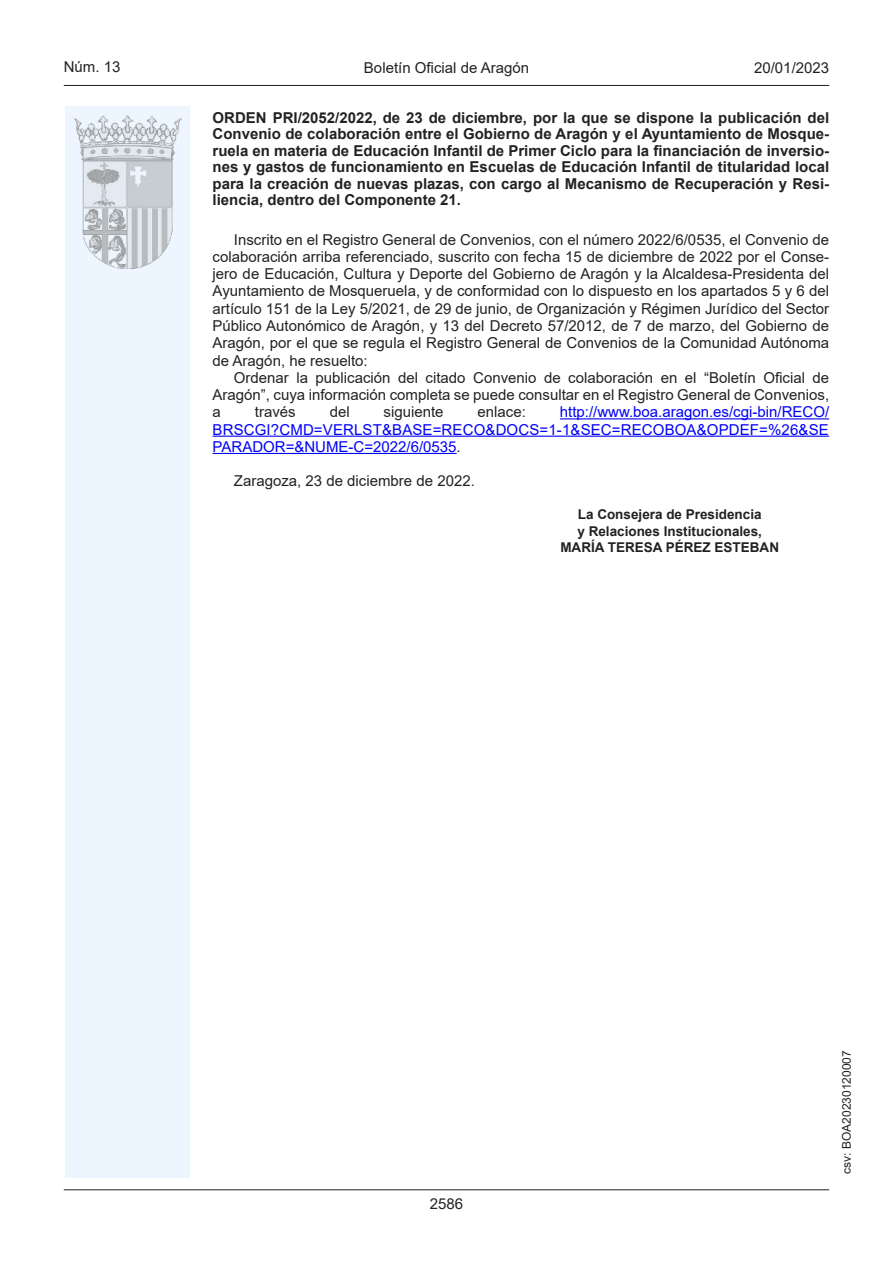
<style>
.page{position:relative;width:893px;height:1263px;background:#fff}
.page>*{position:absolute;margin:0;border:0;box-sizing:border-box;transform-origin:0 0}
.inicio_de_parrafo{font:15px/17.2px "Arial";color:#222221;text-align:justify}
.Titulo_text{font:15px/16.5px "Arial Bold MT2";color:#222221;text-align:justify}
.inicio_de_parrafo-2{font:15px/17.2px "Arial";letter-spacing:.01em;color:#0000fa;text-align:justify}
.estilo_head-c{font:15px "Arial";color:#222221}
.estilo_head-d{font:15px "Arial MT2";color:#222221}
.estilo_head-i{font:15px "Arial MT2";color:#222221}
.numero_pagina{font:15px "Arial MT2";color:#222221}
.firma_der{font:13.5px "Arial Bold MT2";color:#222221}
.estilo_head-i-2{font:12px "Arial MT2";color:#222221}
.s1{font-family:"Arial";font-weight:700}
.s2{font-family:"Arial MT2";color:#222221}
</style>
<div class="page">
<div style="left:65px;top:106px;width:125px;height:1072px;background:#edf6fe"></div>
<img style="left:75px;top:115px;width:106px;height:153px">
<hr style="left:64px;top:85px;width:765px;height:1px;background:#222221">
<hr style="left:64px;top:1189px;width:765px;height:1px;background:#222221">
<hr style="left:560px;top:418px;width:269px;height:1px;background:#0000fa">
<hr style="left:213px;top:436px;width:616px;height:1px;background:#0000fa">
<hr style="left:213px;top:453px;width:244px;height:1px;background:#0000fa">
<p class="estilo_head-i" style="left:64px;top:57px;width:58px">Núm. 13</p>
<p class="estilo_head-c" style="left:364px;top:57px;width:167px">Boletín Oficial de Aragón</p>
<p class="estilo_head-d" style="left:754px;top:57px;width:77px">20/01/2023</p>
<p class="Titulo_text" style="left:213px;top:110px;width:618px">ORDEN PRI/2052/2022, de 23 de diciembre, por la que se dispone la publicación del Convenio de colaboración entre el Gobierno de Aragón y el Ayuntamiento de Mosque&shy;<span class="s1">ruela en materia de Educación Infantil de Primer Ciclo para la financiación de inversio&shy;</span>nes y gastos de funcionamiento en Escuelas de Educación Infantil de titularidad local para la creación de nuevas plazas, con cargo al Mecanismo de Recuperación y Resi&shy;liencia, dentro del Componente 21.</p>
<p class="inicio_de_parrafo" style="left:213px;top:231px;width:618px;text-indent:21px">Inscrito en el Registro General de Convenios, con el número 2022/6/0535, el Convenio de colaboración arriba referenciado, suscrito con fecha 15 de diciembre de 2022 por el Conse&shy;jero de Educación, Cultura y Deporte del Gobierno de Aragón y la Alcaldesa-Presidenta del Ayuntamiento de Mosqueruela, y de conformidad con lo dispuesto en los apartados 5 y 6 del artículo 151 de la Ley 5/2021, de 29 de junio, de Organización y Régimen Jurídico del Sector Público Autonómico de Aragón, y 13 del Decreto 57/2012, de 7 de marzo, del Gobierno de Aragón, por el que se regula el Registro General de Convenios de la Comunidad Autónoma de Aragón, he resuelto:</p>
<p class="inicio_de_parrafo" style="left:213px;top:369px;width:618px;text-indent:21px">Ordenar la publicación del citado Convenio de colaboración en el “Boletín Oficial de Aragón”, cuya información completa se puede consultar en el Registro General de Convenios, a</p>
<p class="inicio_de_parrafo-2" style="left:213px;top:403px;width:618px;text-indent:347px">http://www.boa.aragon.es/cgi-bin/RECO/ BRSCGI?CMD=VERLST&amp;BASE=RECO&amp;DOCS=1-1&amp;SEC=RECOBOA&amp;OPDEF=%26&amp;SE PARADOR=&amp;NUME-C=2022/6/0535<span class="s2">.</span></p>
<p class="inicio_de_parrafo" style="left:234px;top:472px;width:242px">Zaragoza, 23 de diciembre de 2022.</p>
<p class="firma_der" style="left:578px;top:505px;width:185px">La Consejera de Presidencia</p>
<p class="firma_der" style="left:577px;top:522px;width:186px">y Relaciones Institucionales,</p>
<p class="firma_der" style="left:560px;top:538px;width:220px">MARÍA TERESA PÉREZ ESTEBAN</p>
<p class="inicio_de_parrafo" style="left:255px;top:403px;width:42px">través</p>
<p class="inicio_de_parrafo" style="left:330px;top:403px;width:22px">del</p>
<p class="inicio_de_parrafo" style="left:384px;top:403px;width:62px">siguiente</p>
<p class="inicio_de_parrafo" style="left:478px;top:403px;width:50px">enlace:</p>
<p class="numero_pagina" style="left:430px;top:1193px;width:35px">2586</p>
<p class="estilo_head-i-2" style="left:838px;top:1174px;width:125px;rotate:-90deg">csv: BOA20230120007</p>
</div>
